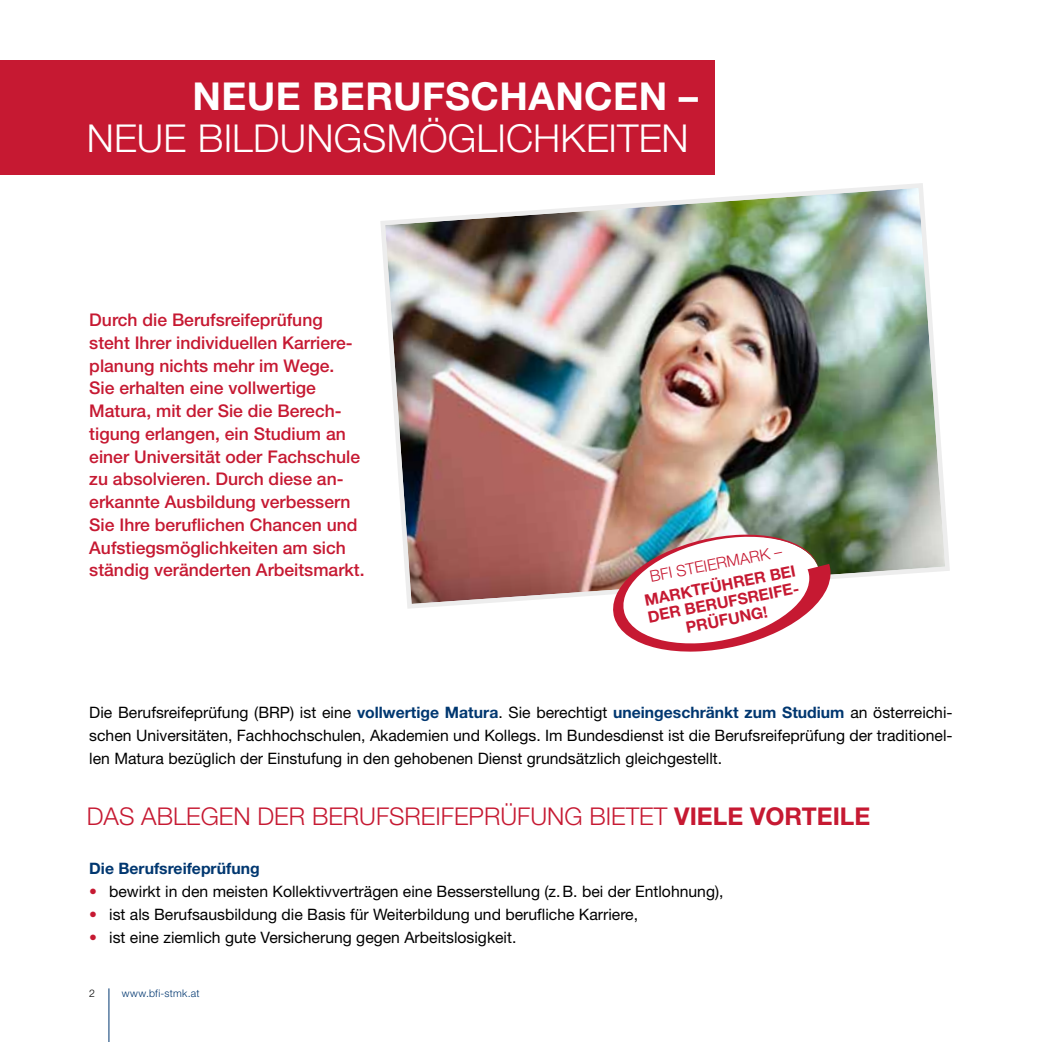
<style>
.page{position:relative;width:1042px;height:1042px;background:#fff}
.page>*{position:absolute;margin:0;border:0;box-sizing:border-box;transform-origin:0 0}
.t1{font:300 38.5px "Helvetica Neue LT";letter-spacing:.005em;color:#fff}
.t2{font:700 38.5px "Helvetica Neue LT";letter-spacing:.01em;color:#fff}
.t3{font:300 24.5px "Helvetica Neue LT";color:#c61932}
.t4{font:500 17.5px/22.8px "Helvetica Neue LT";color:#c61932}
.t5{font:15.75px/22.8px "Helvetica Neue LT";color:#000;text-align:justify}
.t6{font:700 15.75px/17.3px "Helvetica Neue LT";color:#c61932;text-align:center}
.t7{font:700 15.75px "Helvetica Neue LT";color:#003770}
.t8{font:300 15.75px "Helvetica Neue LT";color:#c61932}
.t9{font:300 10.5px "Helvetica Neue LT";letter-spacing:.025em;color:#003770}
.t10{font:300 10.5px "Helvetica Neue LT";color:#000}
.s1{font-weight:700;color:#003770}
.s2{font-weight:700}
.s3{color:#c61932}
</style>
<div class="page">
<hr style="left:109px;top:988px;width:1px;height:54px;background:#003770">
<img style="left:380px;top:183px;width:570px;height:426px">
<div style="left:0;top:61px;width:714px;height:114px;background:#c61932"></div>
<svg style="left:607px;top:524px;width:228px;height:128px"></svg>
<h1 class="t2" style="left:192px;top:73px;width:507px">Neue Berufschancen –</h1>
<h1 class="t1" style="left:87px;top:115px;width:603px">NEUE BILDUNGSMÖGLICHKEITEN</h1>
<p class="t4" style="left:89px;top:308px;width:277px">Durch die Berufsreifeprüfung steht Ihrer individuellen Karriere&shy;planung nichts mehr im Wege.<br>Sie erhalten eine vollwertige<br>Matura, mit der Sie die Berech&shy;tigung erlangen, ein Studium an einer Universität oder Fachschule zu absolvieren. Durch diese an&shy;erkannte Ausbildung verbessern<br>Sie Ihre beruflichen Chancen und<br>Aufstiegsmöglichkeiten am sich ständig veränderten Arbeitsmarkt.</p>
<p class="t8" style="left:674px;top:562px;width:109px;rotate:-11deg">STEIERMARK –</p>
<p class="t6" style="left:643px;top:591px;width:157px;rotate:-11deg">Marktführer bei der Berufsreife&shy;prüfung!</p>
<p class="t5" style="left:89px;top:701px;width:865px">Die Berufsreifeprüfung (BRP) ist eine <span class="s1">vollwertige Matura</span>. Sie berechtigt <span class="s1">uneingeschränkt zum Studium</span> an österreichi&shy;schen Universitäten, Fachhochschulen, Akademien und Kollegs. Im Bundesdienst ist die Berufsreifeprüfung der traditionel&shy;len Matura bezüglich der Einstufung in den gehobenen Dienst grundsätzlich gleichgestellt.</p>
<h2 class="t3" style="left:87px;top:801px;width:785px">DAS ABLEGEN DER BERUFSREIFEPRÜFUNG BI ETET <span class="s2">viele Vorteile</span></h2>
<p class="t7" style="left:89px;top:859px;width:172px">Die Berufsreifeprüfung</p>
<p class="t5" style="left:89px;top:880px;width:636px"><span class="s3">•</span> bewirkt in den meisten Kollektivverträgen eine Besserstellung (z.B. bei der Entlohnung),</p>
<p class="t5" style="left:89px;top:903px;width:550px"><span class="s3">•</span> ist als Berufsausbildung die Basis für Weiterbildung und berufliche Karriere,</p>
<p class="t5" style="left:89px;top:925px;width:429px"><span class="s3">•</span> ist eine ziemlich gute Versicherung gegen Arbeitslosigkeit.</p>
<p class="t10" style="left:89px;top:986px;width:7px">2</p>
<p class="t9" style="left:122px;top:986px;width:79px">WWW.BFI-STMK.AT</p>
</div>
